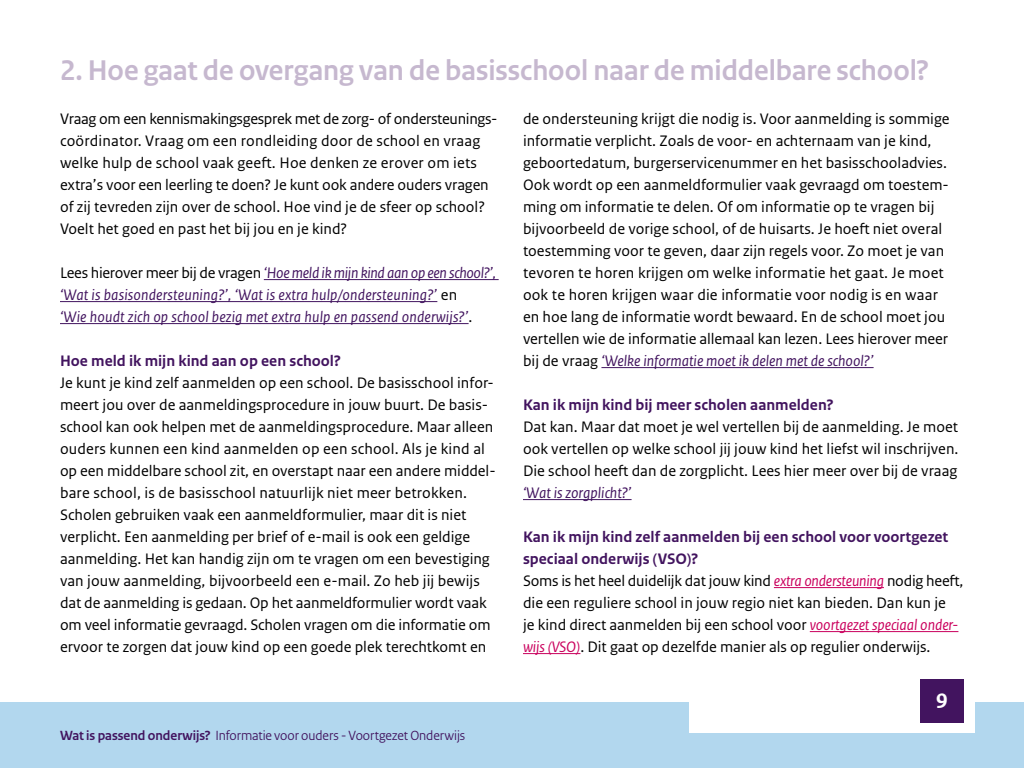
<style>
.page{position:relative;width:1024px;height:768px;background:#fff}
.page>*{position:absolute;margin:0;border:0;box-sizing:border-box;transform-origin:0 0}
.t1{font:700 30px "Rijksoverheid Sans Heading";color:#c6b8cf}
.t2{font:700 22px "Rijksoverheid Sans Text";color:#fff}
.Broodtekst{font:16px/22px "Rijksoverheid Sans Text";color:#000}
.Broodtekst-2{font:italic 16px/22px "Rijksoverheid Sans Text";letter-spacing:.01em;color:#42145f}
.Tussenkop{font:700 16px/22px "Rijksoverheid Sans Text";color:#42145f}
.t3{font:14px "Rijksoverheid Sans Heading";letter-spacing:-.005em;color:#42145f}
.s1{font-style:normal;color:#000}
.s2{font-style:italic;color:#42145f}
.s3{font-style:italic;color:#ca005d}
.s4{font-weight:700}
</style>
<div class="page">
<hr style="left:264px;top:279px;width:235px;height:1px;background:#42145f">
<hr style="left:60px;top:301px;width:377px;height:1px;background:#42145f">
<hr style="left:60px;top:323px;width:409px;height:1px;background:#42145f">
<hr style="left:601px;top:367px;width:273px;height:1px;background:#42145f">
<hr style="left:523px;top:499px;width:109px;height:1px;background:#42145f">
<hr style="left:774px;top:587px;width:110px;height:1px;background:#ca005d">
<hr style="left:810px;top:631px;width:148px;height:1px;background:#ca005d">
<hr style="left:523px;top:653px;width:57px;height:1px;background:#ca005d">
<div style="left:0;top:702px;width:1024px;height:66px;background:#b2d7ee"></div>
<div style="left:689px;top:670px;width:286px;height:63px;background:#fff"></div>
<div style="left:920px;top:679px;width:44px;height:44px;background:#42145f"></div>
<h1 class="t1" style="left:60px;top:53px;width:871px">2. Hoe gaat de overgang van de basisschool naar de middelbare school?</h1>
<p class="Broodtekst" style="left:60px;top:108px;width:439px">Vraag om een kennismakingsgesprek met de zorg- of ondersteunings&shy;coördinator. Vraag om een rondleiding door de school en vraag welke hulp de school vaak geeft. Hoe denken ze erover om iets extra’s voor een leerling te doen? Je kunt ook andere ouders vragen of zij tevreden zijn over de school. Hoe vind je de sfeer op school?<br>Voelt het goed en past het bij jou en je kind?</p>
<p class="Broodtekst-2" style="left:60px;top:262px;width:438px"><span class="s1">Lees hierover meer bij de vragen</span> ‘Hoe meld ik mijn kind aan op een school?’, ‘Wat is basisondersteuning?’, ‘Wat is extra hulp/ondersteuning?’ <span class="s1">en<br></span>‘Wie houdt zich op school bezig met extra hulp en passend onderwijs?’<span class="s1">.</span></p>
<h3 class="Tussenkop" style="left:60px;top:350px;width:283px">Hoe meld ik mijn kind aan op een school?</h3>
<p class="Broodtekst" style="left:60px;top:372px;width:437px">Je kunt je kind zelf aanmelden op een school. De basisschool infor&shy;meert jou over de aanmeldingsprocedure in jouw buurt. De basis&shy;school kan ook helpen met de aanmeldingsprocedure. Maar alleen ouders kunnen een kind aanmelden op een school. Als je kind al op een middelbare school zit, en overstapt naar een andere middel&shy;bare school, is de basisschool natuurlijk niet meer betrokken.<br>Scholen gebruiken vaak een aanmeldformulier, maar dit is niet verplicht. Een aanmelding per brief of e-mail is ook een geldige aanmelding. Het kan handig zijn om te vragen om een bevestiging van jouw aanmelding, bijvoorbeeld een e-mail. Zo heb jij bewijs dat de aanmelding is gedaan. Op het aanmeldformulier wordt vaak om veel informatie gevraagd. Scholen vragen om die informatie om ervoor te zorgen dat jouw kind op een goede plek terechtkomt en</p>
<p class="Broodtekst" style="left:523px;top:108px;width:428px">de ondersteuning krijgt die nodig is. Voor aanmelding is sommige informatie verplicht. Zoals de voor- en achternaam van je kind, geboortedatum, burgerservicenummer en het basisschooladvies.<br>Ook wordt op een aanmeldformulier vaak gevraagd om toestem&shy;ming om informatie te delen. Of om informatie op te vragen bij bijvoorbeeld de vorige school, of de huisarts. Je hoeft niet overal toestemming voor te geven, daar zijn regels voor. Zo moet je van tevoren te horen krijgen om welke informatie het gaat. Je moet ook te horen krijgen waar die informatie voor nodig is en waar en hoe lang de informatie wordt bewaard. En de school moet jou vertellen wie de informatie allemaal kan lezen. Lees hierover meer bij de vraag <span class="s2">‘Welke informatie moet ik delen met de school?’</span></p>
<h3 class="Tussenkop" style="left:523px;top:394px;width:312px">Kan ik mijn kind bij meer scholen aanmelden?</h3>
<p class="Broodtekst" style="left:523px;top:416px;width:437px;text-align:justify">Dat kan. Maar dat moet je wel vertellen bij de aanmelding. Je moet ook vertellen op welke school jij jouw kind het liefst wil inschrijven.<br>Die school heeft dan de zorgplicht. Lees hier meer over bij de vraag <span class="s2">‘Wat is zorgplicht?’</span></p>
<h3 class="Tussenkop" style="left:523px;top:526px;width:427px">Kan ik mijn kind zelf aanmelden bij een school voor voortgezet speciaal onderwijs (VSO)?</h3>
<p class="Broodtekst" style="left:523px;top:570px;width:442px">Soms is het heel duidelijk dat jouw kind <span class="s3">extra ondersteuning</span> nodig heeft, die een reguliere school in jouw regio niet kan bieden. Dan kun je<br>je kind direct aanmelden bij een school voor <span class="s3">voortgezet speciaal onder&shy;wijs (VSO)</span>. Dit gaat op dezelfde manier als op regulier onderwijs.</p>
<p class="t3" style="left:60px;top:728px;width:407px"><span class="s4">Wat is passend onderwijs?</span> Informatie voor ouders - Voortgezet Onderwijs</p>
<h2 class="t2" style="left:936px;top:689px;width:13px">9</h2>
</div>
